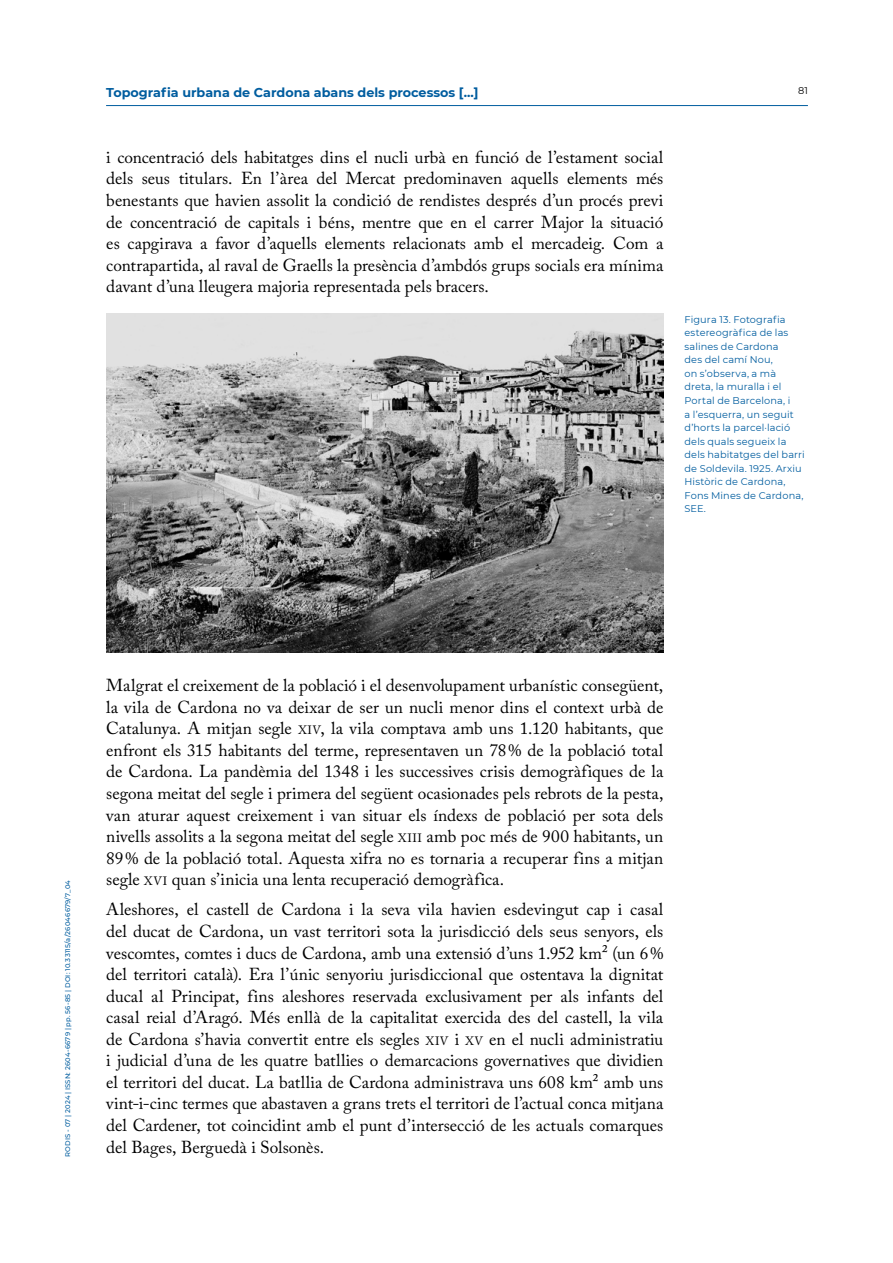
<style>
.page{position:relative;width:893px;height:1263px;background:#fff}
.page>*{position:absolute;margin:0;border:0;box-sizing:border-box;transform-origin:0 0}
.t1{font:17.25px/21.6px "Adobe Caslon Pro";color:#000;text-align:justify}
.t2{font:700 12.75px "Montserrat";color:#005d9f}
.t3{font:9.75px/13.5px "Montserrat";letter-spacing:.015em;color:#005d9f}
.t4{font:9.75px "Montserrat";color:#000}
.t5{font:500 6.75px "Montserrat";letter-spacing:.025em;color:#005d9f}
.s1{font-size:12.15px}
</style>
<div class="page">
<hr style="left:106px;top:105px;width:702px;height:1px;background:#005d9f">
<img style="left:106px;top:313px;width:557px;height:340px">
<p class="t2" style="left:106px;top:84px;width:374px">Topografia urbana de Cardona abans dels processos [...]</p>
<p class="t4" style="left:798px;top:84px;width:11px">81</p>
<p class="t1" style="left:106px;top:146px;width:559px">i concentració dels habitatges dins el nucli urbà en funció de l’estament social dels seus titulars. En l’àrea del Mercat predominaven aquells elements més benestants que havien assolit la condició de rendistes després d’un procés previ de concentració de capitals i béns, mentre que en el carrer Major la situació es capgirava a favor d’aquells elements relacionats amb el mercadeig. Com a contrapartida, al raval de Graells la presència d’ambdós grups socials era mínima davant d’una lleugera majoria representada pels bracers.</p>
<p class="t3" style="left:684px;top:312px;width:122px">Figura 13. Fotografia estereogràfica de las salines de Cardona<br>des del camí Nou,<br>on s’observa, a mà dreta, la muralla i el<br>Portal de Barcelona, i<br>a l’esquerra, un seguit d’horts la parcel·lació dels quals segueix la dels habitatges del barri de Soldevila. 1925. Arxiu<br>Històric de Cardona,<br>Fons Mines de Cardona,<br>SEE.</p>
<p class="t5" style="left:63px;top:1157px;width:278px;rotate:-90deg">RODIS - 07 | 2024 | ISSN: 2604-6679 | pp. 56-85 | DOI: 10.33115/a/26046679/7_04</p>
<p class="t1" style="left:106px;top:674px;width:559px">Malgrat el creixement de la població i el desenvolupament urbanístic consegüent, la vila de Cardona no va deixar de ser un nucli menor dins el context urbà de Catalunya. A mitjan segle <span class="s1">XIV</span>, la vila comptava amb uns 1.120 habitants, que enfront els 315 habitants del terme, representaven un 78% de la població total de Cardona. La pandèmia del 1348 i les successives crisis demogràfiques de la segona meitat del segle i primera del següent ocasionades pels rebrots de la pesta, van aturar aquest creixement i van situar els índexs de població per sota dels nivells assolits a la segona meitat del segle <span class="s1">XIII</span> amb poc més de 900 habitants, un 89% de la població total. Aquesta xifra no es tornaria a recuperar fins a mitjan segle <span class="s1">XVI</span> quan s’inicia una lenta recuperació demogràfica.</p>
<p class="t1" style="left:106px;top:899px;width:559px">Aleshores, el castell de Cardona i la seva vila havien esdevingut cap i casal del ducat de Cardona, un vast territori sota la jurisdicció dels seus senyors, els vescomtes, comtes i ducs de Cardona, amb una extensió d’uns 1.952 km² (un 6% del territori català). Era l’únic senyoriu jurisdiccional que ostentava la dignitat ducal al Principat, fins aleshores reservada exclusivament per als infants del casal reial d’Aragó. Més enllà de la capitalitat exercida des del castell, la vila de Cardona s’havia convertit entre els segles <span class="s1">XIV</span> i <span class="s1">XV</span> en el nucli administratiu i judicial d’una de les quatre batllies o demarcacions governatives que dividien el territori del ducat. La batllia de Cardona administrava uns 608 km² amb uns vint‑i‑cinc termes que abastaven a grans trets el territori de l’actual conca mitjana del Cardener, tot coincidint amb el punt d’intersecció de les actuals comarques del Bages, Berguedà i Solsonès.</p>
</div>
